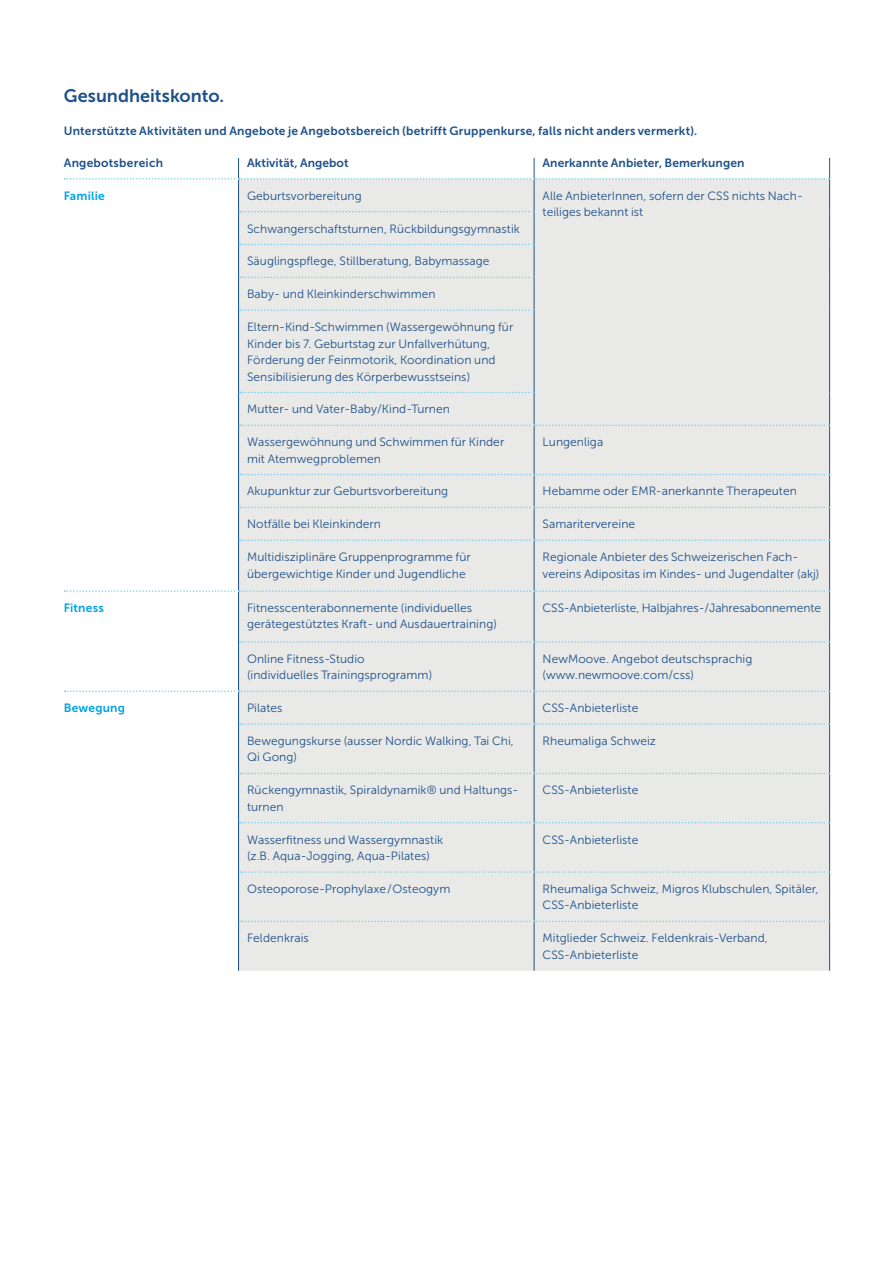
<style>
.page{position:relative;width:893px;height:1263px;background:#fff}
.page>*{position:absolute;margin:0;border:0;box-sizing:border-box;transform-origin:0 0}
.t1{font:18px "Museo Sans 700";letter-spacing:.005em;color:#1e5189}
.t2{font:12px/16.5px "Museo Sans 300";letter-spacing:.005em;color:#1e5189}
.t3{font:12px "Museo Sans 700";letter-spacing:.015em;color:#1e5189}
.t4{font:12px "Museo Sans 700";letter-spacing:.015em;color:#00a2e6}
</style>
<div class="page">
<div style="left:239px;top:180px;width:590px;height:791px;background:#e9e9e8"></div>
<hr style="left:238px;top:180px;width:1px;height:32px;background:#1e5189">
<hr style="left:238px;top:212px;width:1px;height:32px;background:#1e5189">
<hr style="left:238px;top:244px;width:1px;height:33px;background:#1e5189">
<hr style="left:238px;top:277px;width:1px;height:33px;background:#1e5189">
<hr style="left:238px;top:310px;width:1px;height:82px;background:#1e5189">
<hr style="left:238px;top:392px;width:1px;height:33px;background:#1e5189">
<hr style="left:238px;top:425px;width:1px;height:50px;background:#1e5189">
<hr style="left:238px;top:475px;width:1px;height:32px;background:#1e5189">
<hr style="left:238px;top:507px;width:1px;height:33px;background:#1e5189">
<hr style="left:238px;top:540px;width:1px;height:50px;background:#1e5189">
<hr style="left:238px;top:592px;width:1px;height:50px;background:#1e5189">
<hr style="left:238px;top:642px;width:1px;height:48px;background:#1e5189">
<hr style="left:238px;top:692px;width:1px;height:32px;background:#1e5189">
<hr style="left:238px;top:724px;width:1px;height:49px;background:#1e5189">
<hr style="left:238px;top:773px;width:1px;height:50px;background:#1e5189">
<hr style="left:238px;top:823px;width:1px;height:49px;background:#1e5189">
<hr style="left:238px;top:872px;width:1px;height:49px;background:#1e5189">
<hr style="left:238px;top:921px;width:1px;height:50px;background:#1e5189">
<hr style="left:534px;top:180px;width:1px;height:32px;background:#1e5189">
<hr style="left:829px;top:179px;width:1px;height:33px;background:#1e5189">
<hr style="left:534px;top:212px;width:1px;height:32px;background:#1e5189">
<hr style="left:829px;top:212px;width:1px;height:32px;background:#1e5189">
<hr style="left:534px;top:244px;width:1px;height:33px;background:#1e5189">
<hr style="left:829px;top:244px;width:1px;height:33px;background:#1e5189">
<hr style="left:534px;top:277px;width:1px;height:33px;background:#1e5189">
<hr style="left:829px;top:277px;width:1px;height:33px;background:#1e5189">
<hr style="left:534px;top:310px;width:1px;height:82px;background:#1e5189">
<hr style="left:829px;top:310px;width:1px;height:82px;background:#1e5189">
<hr style="left:534px;top:392px;width:1px;height:32px;background:#1e5189">
<hr style="left:829px;top:392px;width:1px;height:33px;background:#1e5189">
<hr style="left:534px;top:426px;width:1px;height:48px;background:#1e5189">
<hr style="left:829px;top:425px;width:1px;height:50px;background:#1e5189">
<hr style="left:534px;top:475px;width:1px;height:32px;background:#1e5189">
<hr style="left:829px;top:475px;width:1px;height:32px;background:#1e5189">
<hr style="left:534px;top:508px;width:1px;height:31px;background:#1e5189">
<hr style="left:829px;top:507px;width:1px;height:33px;background:#1e5189">
<hr style="left:534px;top:541px;width:1px;height:49px;background:#1e5189">
<hr style="left:829px;top:540px;width:1px;height:51px;background:#1e5189">
<hr style="left:534px;top:592px;width:1px;height:49px;background:#1e5189">
<hr style="left:829px;top:591px;width:1px;height:51px;background:#1e5189">
<hr style="left:534px;top:643px;width:1px;height:47px;background:#1e5189">
<hr style="left:829px;top:642px;width:1px;height:49px;background:#1e5189">
<hr style="left:534px;top:692px;width:1px;height:31px;background:#1e5189">
<hr style="left:829px;top:691px;width:1px;height:33px;background:#1e5189">
<hr style="left:534px;top:725px;width:1px;height:48px;background:#1e5189">
<hr style="left:829px;top:724px;width:1px;height:49px;background:#1e5189">
<hr style="left:534px;top:774px;width:1px;height:48px;background:#1e5189">
<hr style="left:829px;top:773px;width:1px;height:50px;background:#1e5189">
<hr style="left:534px;top:823px;width:1px;height:48px;background:#1e5189">
<hr style="left:829px;top:823px;width:1px;height:49px;background:#1e5189">
<hr style="left:534px;top:873px;width:1px;height:48px;background:#1e5189">
<hr style="left:829px;top:872px;width:1px;height:49px;background:#1e5189">
<hr style="left:534px;top:922px;width:1px;height:49px;background:#1e5189">
<hr style="left:829px;top:921px;width:1px;height:50px;background:#1e5189">
<svg style="left:240px;top:921px;width:589px;height:1px"></svg>
<svg style="left:240px;top:871px;width:589px;height:2px"></svg>
<svg style="left:240px;top:822px;width:589px;height:1px"></svg>
<svg style="left:240px;top:773px;width:589px;height:1px"></svg>
<svg style="left:240px;top:723px;width:589px;height:2px"></svg>
<svg style="left:240px;top:539px;width:589px;height:2px"></svg>
<svg style="left:240px;top:507px;width:589px;height:1px"></svg>
<svg style="left:240px;top:474px;width:589px;height:1px"></svg>
<svg style="left:240px;top:424px;width:589px;height:2px"></svg>
<svg style="left:65px;top:158px;width:765px;height:22px"></svg>
<svg style="left:240px;top:211px;width:294px;height:1px"></svg>
<svg style="left:240px;top:244px;width:294px;height:1px"></svg>
<svg style="left:240px;top:277px;width:294px;height:1px"></svg>
<svg style="left:240px;top:309px;width:294px;height:2px"></svg>
<svg style="left:240px;top:392px;width:294px;height:1px"></svg>
<svg style="left:65px;top:590px;width:764px;height:2px;background:#cfe4ee"></svg>
<svg style="left:65px;top:690px;width:764px;height:2px;background:#cfe4ee"></svg>
<svg style="left:240px;top:641px;width:589px;height:2px"></svg>
<h1 class="t1" style="left:64px;top:85px;width:162px">Gesundheitskonto.</h1>
<p class="t3" style="left:64px;top:124px;width:635px">Unterstützte Aktivitäten und Angebote je Angebotsbereich (betrifft Gruppenkurse, falls nicht anders vermerkt).</p>
<p class="t3" style="left:64px;top:156px;width:101px">Angebotsbereich</p>
<p class="t3" style="left:247px;top:156px;width:103px">Aktivität, Angebot</p>
<p class="t3" style="left:543px;top:156px;width:203px">Anerkannte Anbieter, Bemerkungen</p>
<p class="t4" style="left:64px;top:189px;width:43px">Familie</p>
<p class="t2" style="left:247px;top:187px;width:116px">Geburtsvorbereitung</p>
<p class="t2" style="left:543px;top:187px;width:259px">Alle AnbieterInnen, sofern der CSS nichts Nach&shy;teiliges bekannt ist</p>
<p class="t2" style="left:247px;top:220px;width:274px">Schwangerschaftsturnen, Rückbildungsgymnastik</p>
<p class="t2" style="left:247px;top:253px;width:244px">Säuglingspflege, Stillberatung, Babymassage</p>
<p class="t2" style="left:247px;top:286px;width:190px">Baby- und Kleinkinderschwimmen</p>
<p class="t2" style="left:247px;top:319px;width:268px">Eltern-Kind-Schwimmen (Wassergewöhnung für Kinder bis 7. Geburtstag zur Unfallverhütung, Förderung der Feinmotorik, Koordination und Sensibilisierung des Körperbewusstseins)</p>
<p class="t2" style="left:247px;top:401px;width:204px">Mutter- und Vater-Baby/Kind-Turnen</p>
<p class="t2" style="left:247px;top:434px;width:259px">Wassergewöhnung und Schwimmen für Kinder mit Atemwegproblemen</p>
<p class="t2" style="left:543px;top:434px;width:62px">Lungenliga</p>
<p class="t2" style="left:247px;top:483px;width:203px">Akupunktur zur Geburtsvorbereitung</p>
<p class="t2" style="left:543px;top:483px;width:256px">Hebamme oder EMR-anerkannte Therapeuten</p>
<p class="t2" style="left:247px;top:516px;width:135px">Notfälle bei Kleinkindern</p>
<p class="t2" style="left:543px;top:516px;width:94px">Samaritervereine</p>
<p class="t2" style="left:247px;top:549px;width:225px">Multidisziplinäre Gruppenprogramme für übergewichtige Kinder und Jugendliche</p>
<p class="t2" style="left:543px;top:549px;width:278px">Regionale Anbieter des Schweizerischen Fach&shy;vereins Adipositas im Kindes- und Jugendalter (akj)</p>
<p class="t4" style="left:64px;top:601px;width:41px">Fitness</p>
<p class="t2" style="left:247px;top:600px;width:251px">Fitnesscenterabonnemente (individuelles gerätegestütztes Kraft- und Ausdauertraining)</p>
<p class="t2" style="left:543px;top:600px;width:280px">CSS-Anbieterliste, Halbjahres-/Jahresabonnemente</p>
<p class="t2" style="left:247px;top:650px;width:187px">Online Fitness-Studio (individuelles Trainingsprogramm)</p>
<p class="t2" style="left:543px;top:650px;width:211px">NewMoove. Angebot deutschsprachig (www.newmoove.com/css)</p>
<p class="t4" style="left:64px;top:701px;width:63px">Bewegung</p>
<p class="t2" style="left:247px;top:700px;width:37px">Pilates</p>
<p class="t2" style="left:543px;top:700px;width:97px">CSS-Anbieterliste</p>
<p class="t2" style="left:247px;top:733px;width:268px">Bewegungskurse (ausser Nordic Walking, Tai Chi,<br>Qi Gong)</p>
<p class="t2" style="left:543px;top:733px;width:115px">Rheumaliga Schweiz</p>
<p class="t2" style="left:247px;top:782px;width:273px">Rückengymnastik, Spiraldynamik® und Haltungs&shy;turnen</p>
<p class="t2" style="left:543px;top:782px;width:97px">CSS-Anbieterliste</p>
<p class="t2" style="left:247px;top:831px;width:198px">Wasserfitness und Wassergymnastik (z.B. Aqua-Jogging, Aqua-Pilates)</p>
<p class="t2" style="left:543px;top:831px;width:97px">CSS-Anbieterliste</p>
<p class="t2" style="left:247px;top:881px;width:205px">Osteoporose-Prophylaxe/Osteogym</p>
<p class="t2" style="left:543px;top:881px;width:277px">Rheumaliga Schweiz, Migros Klubschulen, Spitäler,<br>CSS-Anbieterliste</p>
<p class="t2" style="left:247px;top:930px;width:63px">Feldenkrais</p>
<p class="t2" style="left:543px;top:930px;width:227px">Mitglieder Schweiz. Feldenkrais-Verband,<br>CSS-Anbieterliste</p>
</div>
